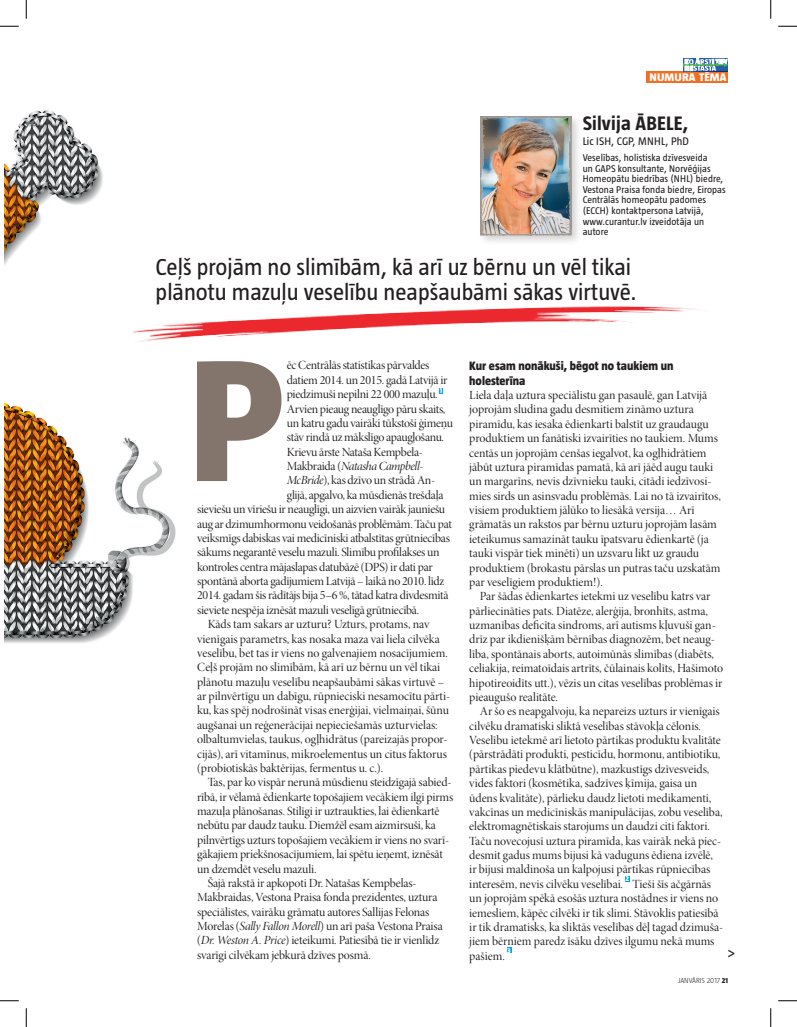
<style>
.page{position:relative;width:797px;height:1027px;background:#fff}
.page>*{position:absolute;margin:0;border:0;box-sizing:border-box;transform-origin:0 0}
.Intros16pt{font:800 177.5px "Taz";color:#83756b}
.Paragraph_Style_1{font:23.75px/25px "Taz";color:#231f20}
.Intros16pt-2{font:700 20px "Taz";letter-spacing:.01em;color:#231f20}
.tempredquoteBlu{font:15px "Taz";color:#231f20}
.Paragraph_Style_1-2{font:12.5px/14.4px "Minion Pro Disp";letter-spacing:-.005em;color:#231f20}
.Paragraph_Style_1-3{font:12.5px "Minion Pro Disp";letter-spacing:-.025em;color:#231f20}
.Paragraph_Style_1-4{font:800 12.5px "Taz";color:#231f20}
.Paragraph_Style_1-5{font:12.5px "Minion Pro It Disp";letter-spacing:-.035em;color:#231f20}
.Intros16pt-3{font:11.25px "Taz";letter-spacing:.01em;color:#231f20}
.subs{font:800 11.25px "Taz";letter-spacing:.01em;color:#fff;scale:1.09 1}
.tempredquoteBlu-2{font:10px/10.6px "Taz";letter-spacing:.01em;color:#231f20}
.t1{font:300 7.5px "Taz";color:#231f20}
.t2{font:800 7.25px "Taz";color:#fff}
.s1{font-family:"Minion Pro Disp"}
.s2{font-family:"Minion Pro It Disp"}
.s3{font-weight:800}
</style>
<div class="page">
<img style="left:5px;top:110px;width:171px;height:533px">
<div style="left:646px;top:71px;width:82px;height:11px;background:#f36e21"></div>
<hr style="left:683px;top:71px;width:45px;height:1px;background:#2460ae">
<svg style="left:683px;top:58px;width:45px;height:13px"></svg>
<svg style="left:439px;top:388px;width:4px;height:5px"></svg>
<svg style="left:625px;top:876px;width:4px;height:5px"></svg>
<svg style="left:507px;top:948px;width:4px;height:5px"></svg>
<div style="left:477px;top:114px;width:105px;height:132px;background:#231f20;opacity:.2"></div>
<img style="left:481px;top:117px;width:90px;height:118px">
<img style="left:106px;top:290px;width:594px;height:69px">
<svg style="left:0;top:25px;width:19px;height:2px"></svg>
<svg style="left:778px;top:25px;width:19px;height:2px"></svg>
<svg style="left:0;top:1000px;width:19px;height:1px"></svg>
<svg style="left:778px;top:1000px;width:19px;height:1px"></svg>
<svg style="left:25px;top:0;width:2px;height:19px"></svg>
<svg style="left:25px;top:1008px;width:2px;height:19px"></svg>
<svg style="left:770px;top:0;width:1px;height:19px"></svg>
<svg style="left:770px;top:1008px;width:1px;height:19px"></svg>
<p class="subs" style="left:649px;top:71px;width:72px">NUMURA TĒMA</p>
<p class="Intros16pt-2" style="left:582px;top:112px;width:107px">Silvija ĀBELE,</p>
<p class="Intros16pt-3" style="left:582px;top:135px;width:108px">Lic ISH, CGP, MNHL, PhD</p>
<p class="tempredquoteBlu-2" style="left:582px;top:152px;width:145px">Veselības, holistiska dzīvesveida<br>un GAPS konsultante, Norvēģijas Homeopātu biedrības (NHL) biedre, Vestona Praisa fonda biedre, Eiropas Centrālās homeopātu padomes (ECCH) kontaktpersona Latvijā,</p>
<p class="tempredquoteBlu-2" style="left:582px;top:216px;width:123px">www.curantur.lv izveidotāja un autore</p>
<p class="Paragraph_Style_1" style="left:156px;top:254px;width:482px">Ceļš projām no slimībām, kā arī uz bērnu un vēl tikai plānotu mazuļu veselību neapšaubāmi sākas virtuvē.</p>
<p class="Paragraph_Style_1-2" style="left:287px;top:358px;width:162px">ēc Centrālās statistikas pārvaldes datiem 2014. un 2015. gadā Latvijā ir piedzimuši nepilni 22 000 mazuļu.</p>
<p class="Intros16pt" style="left:189px;top:321px;width:96px">P</p>
<p class="t2" style="left:440px;top:387px;width:4px">1</p>
<p class="Paragraph_Style_1-2" style="left:287px;top:402px;width:168px">Arvien pieaug neauglīgo pāru skaits, un katru gadu vairāki tūkstoši ģimeņu stāv rindā uz mākslīgo apaugļošanu.<br>Krievu ārste Nataša Kempbela-</p>
<p class="Paragraph_Style_1-5" style="left:287px;top:458px;width:138px"><span class="s1">Makbraida (</span>Natasha Campbell-</p>
<p class="Paragraph_Style_1-2" style="left:287px;top:473px;width:150px"><span class="s2">McBride</span>), kas dzīvo un strādā An-</p>
<p class="Paragraph_Style_1-2" style="left:287px;top:488px;width:158px">glijā, apgalvo, ka mūsdienās trešdaļa</p>
<p class="Paragraph_Style_1-2" style="left:197px;top:502px;width:249px">sieviešu un vīriešu ir neauglīgi, un aizvien vairāk jauniešu</p>
<p class="Paragraph_Style_1-3" style="left:197px;top:516px;width:256px">aug ar dzimumhormonu veidošanās problēmām. Taču pat</p>
<p class="Paragraph_Style_1-2" style="left:197px;top:531px;width:254px">veiksmīgs dabiskas vai medicīniski atbalstītas grūtniecības</p>
<p class="Paragraph_Style_1-2" style="left:197px;top:545px;width:244px">sākums negarantē veselu mazuli. Slimību profilakses un</p>
<p class="Paragraph_Style_1-2" style="left:197px;top:560px;width:237px">kontroles centra mājaslapas datubāzē (DPS) ir dati par</p>
<p class="Paragraph_Style_1-2" style="left:197px;top:574px;width:249px">spontānā aborta gadījumiem Latvijā – laikā no 2010. līdz</p>
<p class="Paragraph_Style_1-2" style="left:197px;top:588px;width:253px">2014. gadam šis rādītājs bija 5–6 %, tātad katra divdesmitā</p>
<p class="Paragraph_Style_1-2" style="left:197px;top:603px;width:224px">sieviete nespēja iznēsāt mazuli veselīgā grūtniecībā.</p>
<p class="Paragraph_Style_1-2" style="left:197px;top:617px;width:254px;text-indent:11px">Kāds tam sakars ar uzturu? Uzturs, protams, nav vienīgais parametrs, kas nosaka maza vai liela cilvēka veselību, bet tas ir viens no galvenajiem nosacījumiem.<br>Ceļš projām no slimībām, kā arī uz bērnu un vēl tikai plānotu mazuļu veselību neapšaubāmi sākas virtuvē – ar pilnvērtīgu un dabīgu, rūpnieciski nesamocītu pārti&shy;ku, kas spēj nodrošināt visas enerģijai, vielmaiņai, šūnu augšanai un reģenerācijai nepieciešamās uzturvielas: olbaltumvielas, taukus, ogļhidrātus (pareizajās propor&shy;cijās), arī vitamīnus, mikroelementus un citus faktorus (probiotiskās baktērijas, fermentus u. c.).</p>
<p class="Paragraph_Style_1-2" style="left:197px;top:775px;width:258px;text-indent:11px">Tas, par ko vispār nerunā mūsdienu steidzīgajā sabied&shy;rībā, ir vēlamā ēdienkarte topošajiem vecākiem ilgi pirms mazuļa plānošanas. Stilīgi ir uztraukties, lai ēdienkartē nebūtu par daudz tauku. Diemžēl esam aizmirsuši, ka pilnvērtīgs uzturs topošajiem vecākiem ir viens no svarī&shy;gākajiem priekšnosacījumiem, lai spētu ieņemt, iznēsāt un dzemdēt veselu mazuli.</p>
<p class="Paragraph_Style_1-2" style="left:208px;top:876px;width:210px">Šajā rakstā ir apkopoti Dr. Natašas Kempbelas-</p>
<p class="Paragraph_Style_1-2" style="left:197px;top:890px;width:247px">Makbraidas, Vestona Praisa fonda prezidentes, uztura speciālistes, vairāku grāmatu autores Sallijas Felonas<br>Morelas (<span class="s2">Sally Fallon Morell</span>) un arī paša Vestona Praisa</p>
<p class="Paragraph_Style_1-2" style="left:197px;top:933px;width:243px">(<span class="s2">Dr. Weston A. Price</span>) ieteikumi. Patiesībā tie ir vienlīdz svarīgi cilvēkam jebkurā dzīves posmā.</p>
<p class="Paragraph_Style_1-4" style="left:469px;top:359px;width:206px">Kur esam nonākuši, bēgot no taukiem un</p>
<p class="Paragraph_Style_1-4" style="left:469px;top:373px;width:58px">holesterīna</p>
<p class="Paragraph_Style_1-2" style="left:469px;top:388px;width:253px">Liela daļa uztura speciālistu gan pasaulē, gan Latvijā joprojām sludina gadu desmitiem zināmo uztura piramīdu, kas iesaka ēdienkarti balstīt uz graudaugu produktiem un fanātiski izvairīties no taukiem. Mums centās un joprojām cenšas iegalvot, ka ogļhidrātiem jābūt uztura piramīdas pamatā, kā arī jāēd augu tauki un margarīns, nevis dzīvnieku tauki, citādi iedzīvosi&shy;mies sirds un asinsvadu problēmās. Lai no tā izvairītos, visiem produktiem jālūko to liesākā versija… Arī grāmatās un rakstos par bērnu uzturu joprojām lasām ieteikumus samazināt tauku īpatsvaru ēdienkartē (ja tauki vispār tiek minēti) un uzsvaru likt uz graudu produktiem (brokastu pārslas un putras taču uzskatām par veselīgiem produktiem!).</p>
<p class="Paragraph_Style_1-2" style="left:469px;top:589px;width:255px;text-indent:11px">Par šādas ēdienkartes ietekmi uz veselību katrs var pārliecināties pats. Diatēze, alerģija, bronhīts, astma, uzmanības deficīta sindroms, arī autisms kļuvuši gan&shy;drīz par ikdienišķām bērnības diagnozēm, bet neaug&shy;lība, spontānais aborts, autoimūnās slimības (diabēts, celiakija, reimatoīdais artrīts, čūlainais kolīts, Hašimoto hipotireoidīts utt.), vēzis un citas veselības problēmas ir pieaugušo realitāte.</p>
<p class="Paragraph_Style_1-2" style="left:469px;top:704px;width:255px;text-indent:11px">Ar šo es neapgalvoju, ka nepareizs uzturs ir vienīgais cilvēku dramatiski sliktā veselības stāvokļa cēlonis.<br>Veselību ietekmē arī lietoto pārtikas produktu kvalitāte (pārstrādāti produkti, pesticīdu, hormonu, antibiotiku, pārtikas piedevu klātbūtne), mazkustīgs dzīvesveids, vides faktori (kosmētika, sadzīves ķīmija, gaisa un ūdens kvalitāte), pārlieku daudz lietoti medikamenti, vakcīnas un medicīniskās manipulācijas, zobu veselība, elektromagnētiskais starojums un daudzi citi faktori.<br>Taču novecojusī uztura piramīda, kas vairāk nekā piec&shy;desmit gadus mums bijusi kā vaduguns ēdiena izvēlē, ir bijusi maldinoša un kalpojusi pārtikas rūpniecības interesēm, nevis cilvēku veselībai.</p>
<p class="t2" style="left:625px;top:875px;width:5px">2</p>
<p class="Paragraph_Style_1-2" style="left:469px;top:877px;width:255px;text-indent:163px">Tieši šīs ačgārnās un joprojām spēkā esošās uztura nostādnes ir viens no iemesliem, kāpēc cilvēki ir tik slimi. Stāvoklis patiesībā ir tik dramatisks, ka sliktās veselības dēļ tagad dzimuša&shy;jiem bērniem paredz īsāku dzīves ilgumu nekā mums pašiem.</p>
<p class="t2" style="left:507px;top:946px;width:5px">3</p>
<p class="tempredquoteBlu" style="left:727px;top:945px;width:10px">&gt;</p>
<p class="t1" style="left:678px;top:976px;width:51px">JANVĀRIS 2017 <span class="s3">21</span></p>
</div>
